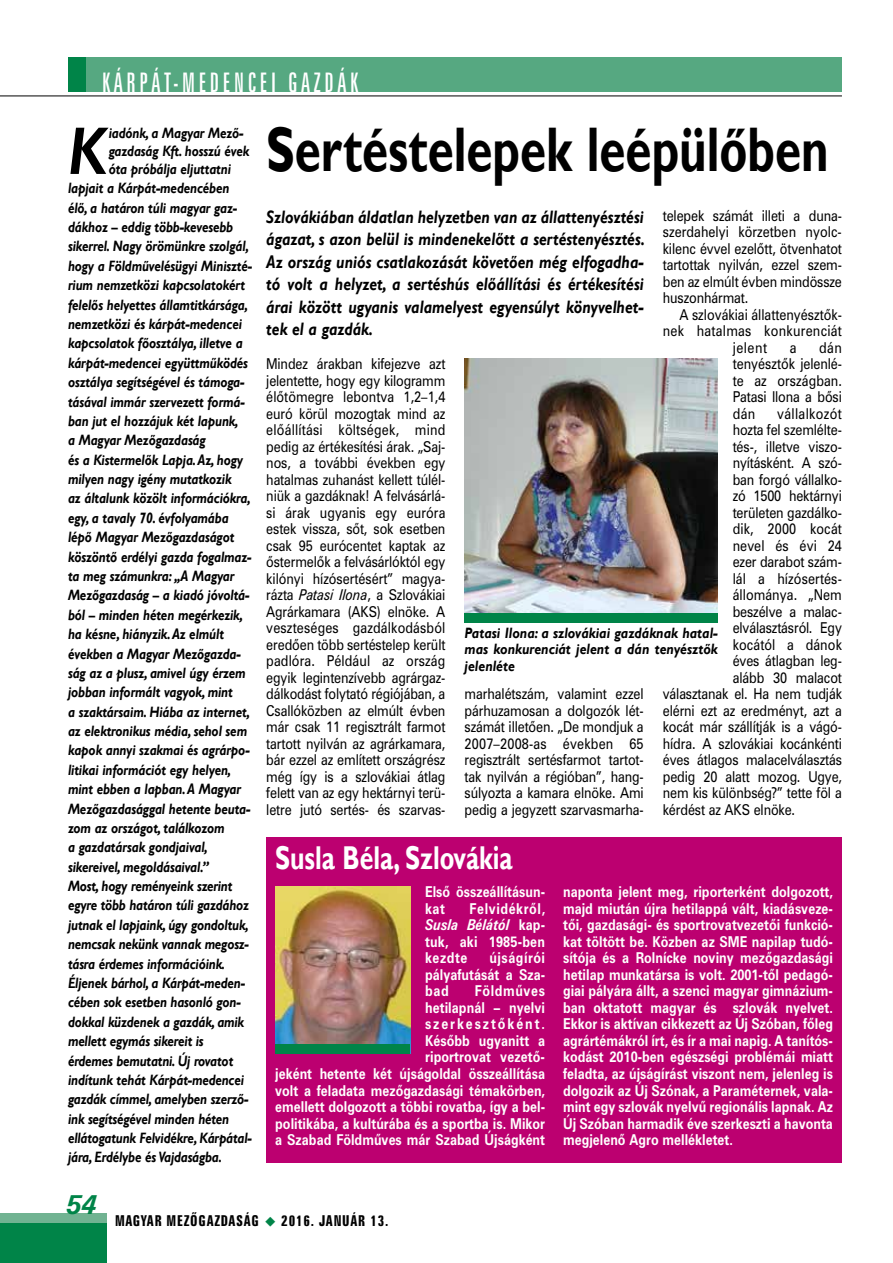
<style>
.page{position:relative;width:893px;height:1263px;background:#fff}
.page>*{position:absolute;margin:0;border:0;box-sizing:border-box;transform-origin:0 0}
.t1{font:italic 700 67.8px "Gill Sans";color:#000;scale:.85 1}
.t2{font:700 63px "Gill Sans";color:#000;scale:.75 1}
.t3{font:700 33px "Gill Sans";color:#fff;scale:.75 1}
.t4{font:27px "Zurich X Cn PFL";letter-spacing:.15em;color:#fff;scale:.9 1}
.t5{font:italic 700 27px "Zurich PFL";color:#008448}
.t6{font:italic 700 18px/22.5px "Gill Sans";color:#000;text-align:justify;scale:.85 1}
.t7{font:15px/16.5px "Zurich PFL";letter-spacing:-.01em;color:#000;text-align:justify;scale:.85 1}
.t8{font:italic 700 15px/19.4px "Gill Sans";letter-spacing:-.01em;color:#000;scale:.85 1}
.t9{font:700 15px/16.5px "Zurich PFL";color:#fff;text-align:justify;scale:.85 1}
.t10{font:italic 700 15px/16.5px "Gill Sans";letter-spacing:-.01em;color:#000;text-align:justify;scale:.9 1}
.t11{font:700 15px "Zurich X Cn PFL";letter-spacing:.05em;color:#000}
.t12{font:15px "Zurich PFL";letter-spacing:.01em;color:#000;scale:.85 1}
.t13{font:15px "Zurich PFL";letter-spacing:.02em;color:#000;scale:.85 1}
.t14{font:15px "Zurich PFL";letter-spacing:.03em;color:#000;scale:.85 1}
.s1{font-style:italic}
.s2{color:#008448}
</style>
<div class="page">
<div style="left:0;top:1217px;width:106px;height:46px;background:#008448"></div>
<div style="left:68px;top:57px;width:774px;height:34px;background:#56a881"></div>
<hr style="left:0;top:96px;width:842px;height:1px;background:#000">
<div style="left:68px;top:57px;width:17px;height:34px;background:#008448"></div>
<div style="left:0;top:1213px;width:106px;height:9px;background:#71b392"></div>
<div style="left:266px;top:837px;width:576px;height:325px;background:#bc0070"></div>
<img style="left:275px;top:887px;width:135px;height:157px">
<img style="left:465px;top:359px;width:253px;height:255px">
<div style="left:275px;top:1044px;width:135px;height:9px;background:#008448"></div>
<div style="left:465px;top:614px;width:253px;height:9px;background:#008448"></div>
<h3 class="t4" style="left:102px;top:68px;width:286px">KÁRPÁT-MEDENCEI GAZDÁK</h3>
<h1 class="t1" style="left:68px;top:112px;width:45px">K</h1>
<p class="t8" style="left:109px;top:124px;width:167px;line-height:18px">iadónk, a Magyar Mező&shy;gazdaság Kft. hosszú évek óta próbálja eljuttatni</p>
<p class="t8" style="left:68px;top:179px;width:218px">lapjait a Kárpát-medencében élő, a határon túli magyar gaz&shy;dákhoz – eddig több-kevesebb sikerrel. Nagy örömünkre szolgál, hogy a Földművelésügyi Miniszté&shy;rium nemzetközi kapcsolatokért felelős helyettes államtitkársága, nemzetközi és kárpát-medencei kapcsolatok főosztálya, illetve a kárpát-medencei együttműködés osztálya segítségével és támoga&shy;tásával immár szervezett formá&shy;ban jut el hozzájuk két lapunk,<br>a Magyar Mezőgazdaság<br>és a Kistermelők Lapja. Az, hogy milyen nagy igény mutatkozik<br>az általunk közölt információkra, egy, a tavaly 70. évfolyamába lépő Magyar Mezőgazdaságot köszöntő erdélyi gazda fogalmaz&shy;ta meg számunkra: „A Magyar<br>Mezőgazdaság – a kiadó jóvoltá&shy;ból – minden héten megérkezik, ha késne, hiányzik. Az elmúlt években a Magyar Mezőgazda&shy;ság az a plusz, amivel úgy érzem jobban informált vagyok, mint<br>a szaktársaim. Hiába az internet, az elektronikus média, sehol sem kapok annyi szakmai és agrárpo&shy;litikai információt egy helyen, mint ebben a lapban. A Magyar<br>Mezőgazdasággal hetente beuta&shy;zom az országot, találkozom<br>a gazdatársak gondjaival, sikereivel, megoldásaival.”<br>Most, hogy reményeink szerint egyre több határon túli gazdához jutnak el lapjaink, úgy gondoltuk, nemcsak nekünk vannak megosz&shy;tásra érdemes információink.<br>Éljenek bárhol, a Kárpát-meden&shy;cében sok esetben hasonló gon&shy;dokkal küzdenek a gazdák, amik mellett egymás sikereit is érdemes bemutatni. Új rovatot indítunk tehát Kárpát-medencei gazdák címmel, amelyben szerző&shy;ink segítségével minden héten ellátogatunk Felvidékre, Kárpátal&shy;jára, Erdélybe és Vajdaságba.</p>
<h2 class="t2" style="left:266px;top:112px;width:751px">Sertéstelepek leépülőben</h2>
<p class="t6" style="left:266px;top:206px;width:447px">Szlovákiában áldatlan helyzetben van az állattenyésztési ágazat, s azon belül is mindenekelőtt a sertéstenyésztés.<br>Az ország uniós csatlakozását követően még elfogadha&shy;tó volt a helyzet, a sertéshús előállítási és értékesítési árai között ugyanis valamelyest egyensúlyt könyvelhet&shy;tek el a gazdák.</p>
<p class="t7" style="left:663px;top:207px;width:212px">telepek számát illeti a duna&shy;szerdahelyi körzetben nyolc&shy;kilenc évvel ezelőtt, ötvenhatot tartottak nyilván, ezzel szem&shy;ben az elmúlt évben mindössze huszonhármat.</p>
<p class="t7" style="left:679px;top:306px;width:193px">A szlovákiai állattenyésztők-</p>
<p class="t13" style="left:663px;top:322px;width:212px">nek hatalmas konkurenciát</p>
<p class="t7" style="left:733px;top:339px;width:42px">jelent</p>
<p class="t7" style="left:790px;top:339px;width:9px">a</p>
<p class="t7" style="left:733px;top:339px;width:130px;text-indent:86px">dán tenyésztők jelenlé&shy;te az országban.<br>Patasi Ilona a bősi dán</p>
<p class="t7" style="left:266px;top:356px;width:212px">Mindez árakban kifejezve azt jelentette, hogy egy kilogramm élőtömegre lebontva 1,2–1,4 euró körül mozogtak mind az előállítási költségek, mind pedig az értékesítési árak. „Saj&shy;nos, a további években egy hatalmas zuhanást kellett túlél&shy;niük a gazdáknak! A felvásárlá&shy;si árak ugyanis egy euróra estek vissza, sőt, sok esetben csak 95 eurócentet kaptak az őstermelők a felvásárlóktól egy kilónyi hízósertésért” magya&shy;rázta <span class="s1">Patasi Ilona</span>, a Szlovákiai Agrárkamara (AKS) elnöke. A veszteséges gazdálkodásból eredően több sertéstelep került padlóra. Például az ország egyik legintenzívebb agrárgaz&shy;dálkodást folytató régiójában, a Csallóközben az elmúlt évben már csak 11 regisztrált farmot tartott nyilván az agrárkamara, bár ezzel az említett országrész még így is a szlovákiai átlag felett van az egy hektárnyi terü&shy;letre jutó sertés- és szarvas-</p>
<p class="t14" style="left:777px;top:404px;width:78px">vállalkozót</p>
<p class="t7" style="left:733px;top:422px;width:130px">hozta fel szemlélte-</p>
<p class="t7" style="left:733px;top:438px;width:130px">tés-, illetve viszo-</p>
<p class="t7" style="left:733px;top:455px;width:130px">nyításként. A szó-</p>
<p class="t7" style="left:733px;top:471px;width:130px">ban forgó vállalko-</p>
<p class="t7" style="left:733px;top:488px;width:130px">zó 1500 hektárnyi</p>
<p class="t7" style="left:733px;top:504px;width:130px">területen gazdálko-</p>
<p class="t12" style="left:733px;top:520px;width:130px">dik, 2000 kocát</p>
<p class="t7" style="left:733px;top:537px;width:130px">nevel és évi 24</p>
<p class="t7" style="left:733px;top:554px;width:130px">ezer darabot szám-</p>
<p class="t12" style="left:733px;top:569px;width:130px">lál a hízósertés-</p>
<p class="t7" style="left:733px;top:587px;width:130px">állománya. „Nem</p>
<p class="t7" style="left:733px;top:603px;width:130px">beszélve a malac-</p>
<p class="t7" style="left:733px;top:620px;width:130px">elválasztásról. Egy</p>
<p class="t7" style="left:733px;top:636px;width:130px">kocától a dánok</p>
<p class="t7" style="left:733px;top:653px;width:130px">éves átlagban leg-</p>
<p class="t7" style="left:733px;top:669px;width:130px">alább 30 malacot</p>
<p class="t7" style="left:663px;top:686px;width:212px">választanak el. Ha nem tudják</p>
<p class="t7" style="left:663px;top:702px;width:212px">elérni ezt az eredményt, azt a</p>
<p class="t7" style="left:663px;top:719px;width:212px">kocát már szállítják is a vágó-</p>
<p class="t7" style="left:663px;top:735px;width:212px">hídra. A szlovákiai kocánkénti</p>
<p class="t7" style="left:663px;top:752px;width:212px">éves átlagos malacelválasztás</p>
<p class="t7" style="left:663px;top:768px;width:212px">pedig 20 alatt mozog. Ugye,</p>
<p class="t7" style="left:663px;top:785px;width:212px">nem kis különbség?” tette föl a</p>
<p class="t7" style="left:663px;top:801px;width:157px">kérdést az AKS elnöke.</p>
<p class="t10" style="left:465px;top:625px;width:283px">Patasi Ilona: a szlovákiai gazdáknak hatal&shy;mas konkurenciát jelent a dán tenyésztők jelenléte</p>
<p class="t7" style="left:465px;top:686px;width:212px">marhalétszám, valamint ezzel párhuzamosan a dolgozók lét&shy;számát illetően. „De mondjuk a 2007–2008-as években 65 regisztrált sertésfarmot tartot&shy;tak nyilván a régióban”, hang&shy;súlyozta a kamara elnöke. Ami pedig a jegyzett szarvasmarha-</p>
<h3 class="t3" style="left:275px;top:838px;width:318px">Susla Béla, Szlovákia</h3>
<p class="t9" style="left:425px;top:884px;width:143px">Első összeállításun&shy;kat</p>
<p class="t9" style="left:425px;top:900px;width:143px;text-indent:45px">Felvidékről, <span class="s1">Susla Bélától</span> kap&shy;tuk, aki 1985-ben kezdte</p>
<p class="t9" style="left:425px;top:950px;width:143px;text-indent:64px">újságírói pályafutását a Sza&shy;bad</p>
<p class="t9" style="left:275px;top:983px;width:319px;text-align:right">Földműves<br>hetilapnál – nyelvi<br>szerkesztőként.<br>Később ugyanitt a<br>riportrovat vezető-<br>jeként hetente két újságoldal összeállítása volt a feladata mezőgazdasági témakörben, emellett dolgozott a többi rovatba, így a bel&shy;politikába, a kultúrába és a sportba is. Mikor a Szabad Földműves már Szabad Újságként</p>
<p class="t9" style="left:563px;top:884px;width:319px">naponta jelent meg, riporterként dolgozott, majd miután újra hetilappá vált, kiadásveze&shy;tői, gazdasági- és sportrovatvezetői funkció&shy;kat töltött be. Közben az SME napilap tudó&shy;sítója és a Rolnícke noviny mezőgazdasági hetilap munkatársa is volt. 2001-től pedagó&shy;giai pályára állt, a szenci magyar gimnázium&shy;ban oktatott magyar és szlovák nyelvet.<br>Ekkor is aktívan cikkezett az Új Szóban, főleg agrártémákról írt, és ír a mai napig. A tanítós&shy;kodást 2010-ben egészségi problémái miatt feladta, az újságírást viszont nem, jelenleg is dolgozik az Új Szónak, a Paraméternek, vala&shy;mint egy szlovák nyelvű regionális lapnak. Az Új Szóban harmadik éve szerkeszti a havonta megjelenő Agro mellékletet.</p>
<h3 class="t5" style="left:67px;top:1188px;width:31px">54</h3>
<p class="t11" style="left:115px;top:1212px;width:275px">MAGYAR MEZÔGAZDASÁG <span class="s2">◆</span> 2016. JANUÁR 13.</p>
</div>
